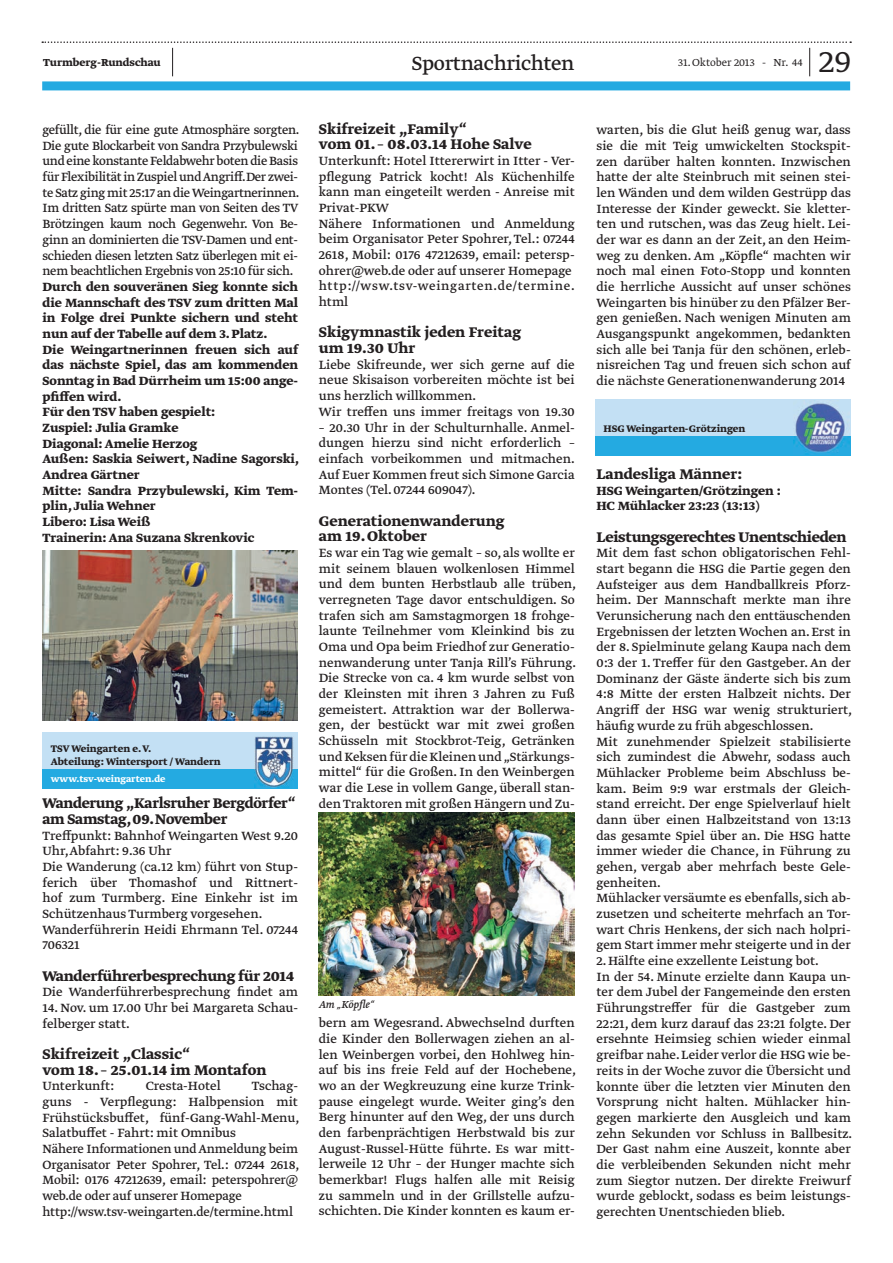
<style>
.page{position:relative;width:893px;height:1263px;background:#fff}
.page>*{position:absolute;margin:0;border:0;box-sizing:border-box;transform-origin:0 0}
.t1{font:300 36px "Greta Text Std";color:#231f20}
.t2{font:22.5px "Greta Text Std";letter-spacing:-.015em;color:#231f20}
.t3{font:16.5px/15.8px "Greta Text Std Bold Min";color:#231f20}
.t4{font:16.5px/15.8px "Greta Text Std Bold Min";letter-spacing:-.02em;color:#231f20}
.t5{font:14.1px/15.8px "Greta Text Std";color:#231f20}
.t6{font:700 14.1px/15.8px "Greta Text Std";color:#231f20}
.t7{font:300 12px "Greta Text Std";color:#231f20}
.t8{font:700 12px "Greta Text Std";color:#231f20}
.t9{font:italic 12px "Greta Text Std";color:#231f20}
.t10{font:700 11.25px/13.5px "Greta Text Std";color:#231f20}
.t11{font:700 10.5px "Greta Text Std";color:#fff}
</style>
<div class="page">
<div style="left:42px;top:81px;width:808px;height:9px;background:#24aae1"></div>
<svg style="left:42px;top:41px;width:809px;height:35px"></svg>
<div style="left:43px;top:732px;width:255px;height:57px;background:#c3e0f4"></div>
<div style="left:43px;top:769px;width:255px;height:20px;background:#24aae1"></div>
<img style="left:255px;top:737px;width:38px;height:50px">
<div style="left:595px;top:399px;width:255px;height:57px;background:#c3e0f4"></div>
<div style="left:595px;top:436px;width:255px;height:20px;background:#24aae1"></div>
<img style="left:793px;top:400px;width:56px;height:54px">
<img style="left:43px;top:550px;width:255px;height:170px">
<img style="left:319px;top:812px;width:255px;height:183px">
<p class="t8" style="left:43px;top:58px;width:119px">Turmberg-Rundschau</p>
<h2 class="t2" style="left:412px;top:54px;width:164px">Sportnachrichten</h2>
<h1 class="t1" style="left:819px;top:41px;width:33px">29</h1>
<p class="t7" style="left:678px;top:56px;width:126px">31. Oktober 2013 - Nr. 44</p>
<p class="t5" style="left:43px;top:123px;width:258px;text-align:justify">gefü llt, die fü r eine gute Atmosphäre sorgten.<br>Die gute Blockarbeit von Sandra Przybulewski und eine konstante Feldabwehr boten die Basis fü r Flexibilität in Zuspiel und Angriff.Der zwei&shy;te Satz ging mit 25:17 an die Weingartnerinnen.<br>Im dritten Satz spü rte man von Seiten des TV Brötzingen kaum noch Gegenwehr. Von Be&shy;ginn an dominierten die TSV-Damen und ent&shy;schieden diesen letzten Satz ü berlegen mit ei&shy;nem beachtlichen Ergebnis von 25:10 fü r sich.</p>
<p class="t6" style="left:43px;top:279px;width:258px">Durch den souveränen Sieg konnte sich die Mannschaft des TSV zum dritten Mal in Folge drei Punkte sichern und steht nun auf der Tabelle auf dem 3. Platz.<br>Die Weingartnerinnen freuen sich auf das nächste Spiel, das am kommenden<br>Sonntag in Bad Dü rrheim um 15:00 ange&shy;pfiffen wird.<br>Fü r den TSV haben gespielt:<br>Zuspiel: Julia Gramke<br>Diagonal: Amelie Herzog<br>Außen: Saskia Seiwert, Nadine Sagorski,<br>Andrea Gärtner<br>Mitte: Sandra Przybulewski, Kim Tem&shy;plin, Julia Wehner<br>Libero: Lisa Weiß<br>Trainerin: Ana Suzana Skrenkovic</p>
<p class="t10" style="left:51px;top:742px;width:171px">TSV Weingarten e. V.<br>Abteilung: Wintersport / Wandern</p>
<p class="t11" style="left:51px;top:775px;width:116px">www.tsv-weingarten.de</p>
<p class="t4" style="left:43px;top:796px;width:255px">Wanderung „Karlsruher Bergdörfer“ am Samstag, 09. November</p>
<p class="t5" style="left:43px;top:828px;width:257px">Treffpunkt: Bahnhof Weingarten West 9.20<br>Uhr, Abfahrt: 9.36 Uhr<br>Die Wanderung (ca.12 km) fü hrt von Stup&shy;ferich ü ber Thomashof und Rittnert&shy;hof zum Turmberg. Eine Einkehr ist im<br>Schü tzenhaus Turmberg vorgesehen.<br>Wanderfü hrerin Heidi Ehrmann Tel. 07244<br>706321</p>
<p class="t4" style="left:43px;top:968px;width:253px">Wanderfü hrerbesprechung fü r 2014</p>
<p class="t5" style="left:43px;top:985px;width:257px">Die Wanderfü hrerbesprechung findet am</p>
<p class="t5" style="left:43px;top:1000px;width:257px">14. Nov. um 17.00 Uhr bei Margareta Schau&shy;felberger statt.</p>
<p class="t3" style="left:43px;top:1047px;width:226px">Skifreizeit „Classic“<br>vom 18. – 25.01.14 im Montafon</p>
<p class="t5" style="left:43px;top:1079px;width:73px">Unterkunft:</p>
<p class="t5" style="left:146px;top:1079px;width:76px">Cresta-Hotel</p>
<p class="t5" style="left:43px;top:1079px;width:258px;text-indent:209px">Tschag&shy;guns - Verpflegung: Halbpension mit Frü hstü cksbuffet, fü nf-Gang-Wahl-Menu, Salatbuffet - Fahrt: mit Omnibus<br>Nähere Informationen und Anmeldung beim Organisator Peter Spohrer, Tel.: 07244 2618, Mobil: 0176 47212639, email: peterspohrer@ web.de oder auf unserer Homepage http://wsw.tsv-weingarten.de/termine.html</p>
<p class="t3" style="left:319px;top:122px;width:214px">Skifreizeit „Family“<br>vom 01. – 08.03.14 Hohe Salve</p>
<p class="t5" style="left:319px;top:154px;width:257px">Unterkunft: Hotel Ittererwirt in Itter - Ver&shy;pflegung Patrick kocht! Als Kü chenhilfe kann man eingeteilt werden - Anreise mit Privat-PKW<br>Nähere Informationen und Anmeldung beim Organisator Peter Spohrer, Tel.: 07244<br>2618, Mobil: 0176 47212639, email: petersp&shy;ohrer@web.de oder auf unserer Homepage http://wsw.tsv-weingarten.de/termine. html</p>
<p class="t3" style="left:319px;top:325px;width:204px">Skigymnastik jeden Freitag um 19.30 Uhr</p>
<p class="t5" style="left:319px;top:357px;width:257px">Liebe Skifreunde, wer sich gerne auf die neue Skisaison vorbereiten möchte ist bei uns herzlich willkommen.<br>Wir treffen uns immer freitags von 19.30</p>
<p class="t5" style="left:319px;top:420px;width:257px;text-align:justify">– 20.30 Uhr in der Schulturnhalle. Anmel&shy;dungen hierzu sind nicht erforderlich – einfach vorbeikommen und mitmachen.<br>Auf Euer Kommen freut sich Simone Garcia Montes (Tel. 07244 609047).</p>
<p class="t3" style="left:319px;top:513px;width:187px">Generationenwanderung am 19. Oktober</p>
<p class="t5" style="left:319px;top:545px;width:259px;text-align:justify">Es war ein Tag wie gemalt – so, als wollte er mit seinem blauen wolkenlosen Himmel und dem bunten Herbstlaub alle trü ben, verregneten Tage davor entschuldigen. So trafen sich am Samstagmorgen 18 frohge&shy;launte Teilnehmer vom Kleinkind bis zu Oma und Opa beim Friedhof zur Generatio&shy;nenwanderung unter Tanja Rill’s Fü hrung.<br>Die Strecke von ca. 4 km wurde selbst von der Kleinsten mit ihren 3 Jahren zu Fuß gemeistert. Attraktion war der Bollerwa&shy;gen, der bestü ckt war mit zwei großen Schü sseln mit Stockbrot-Teig, Getränken und Keksen fü r die Kleinen und „Stärkungs&shy;mittel“ fü r die Großen. In den Weinbergen war die Lese in vollem Gange, ü berall stan&shy;den Traktoren mit großen Hängern und Zu-</p>
<p class="t9" style="left:319px;top:997px;width:57px">Am „Köpfle“</p>
<p class="t5" style="left:319px;top:1016px;width:259px;text-align:justify">bern am Wegesrand. Abwechselnd durften die Kinder den Bollerwagen ziehen an al&shy;len Weinbergen vorbei, den Hohlweg hin&shy;auf bis ins freie Feld auf der Hochebene, wo an der Wegkreuzung eine kurze Trink&shy;pause eingelegt wurde. Weiter ging’s den Berg hinunter auf den Weg, der uns durch den farbenprächtigen Herbstwald bis zur August-Russel-Hü tte fü hrte. Es war mitt&shy;lerweile 12 Uhr – der Hunger machte sich bemerkbar! Flugs halfen alle mit Reisig zu sammeln und in der Grillstelle aufzu&shy;schichten. Die Kinder konnten es kaum er-</p>
<p class="t5" style="left:596px;top:123px;width:256px;text-align:justify">warten, bis die Glut heiß genug war, dass sie die mit Teig umwickelten Stockspit&shy;zen darü ber halten konnten. Inzwischen hatte der alte Steinbruch mit seinen stei&shy;len Wänden und dem wilden Gestrü pp das Interesse der Kinder geweckt. Sie kletter&shy;ten und rutschen, was das Zeug hielt. Lei&shy;der war es dann an der Zeit, an den Heim&shy;weg zu denken. Am „Köpfle“ machten wir noch mal einen Foto-Stopp und konnten die herrliche Aussicht auf unser schönes Weingarten bis hinü ber zu den Pfälzer Ber&shy;gen genießen. Nach wenigen Minuten am Ausgangspunkt angekommen, bedankten sich alle bei Tanja fü r den schönen, erleb&shy;nisreichen Tag und freuen sich schon auf die nächste Generationenwanderung 2014</p>
<p class="t10" style="left:604px;top:422px;width:143px">HSG Weingarten-Grötzingen</p>
<p class="t3" style="left:596px;top:467px;width:147px">Landesliga Männer:</p>
<p class="t6" style="left:596px;top:483px;width:186px">HSG Weingarten/Grötzingen :<br>HC Mü hlacker 23:23 (13:13)</p>
<p class="t4" style="left:596px;top:530px;width:252px">Leistungsgerechtes Unentschieden</p>
<p class="t5" style="left:596px;top:546px;width:257px">Mit dem fast schon obligatorischen Fehl&shy;start begann die HSG die Partie gegen den Aufsteiger aus dem Handballkreis Pforz&shy;heim. Der Mannschaft merkte man ihre Verunsicherung nach den enttäuschenden Ergebnissen der letzten Wochen an. Erst in der 8. Spielminute gelang Kaupa nach dem 0:3 der 1. Treffer fü r den Gastgeber. An der Dominanz der Gäste änderte sich bis zum 4:8 Mitte der ersten Halbzeit nichts. Der Angriff der HSG war wenig strukturiert, häufig wurde zu frü h abgeschlossen.<br>Mit zunehmender Spielzeit stabilisierte sich zumindest die Abwehr, sodass auch Mü hlacker Probleme beim Abschluss be&shy;kam. Beim 9:9 war erstmals der Gleich&shy;stand erreicht. Der enge Spielverlauf hielt dann ü ber einen Halbzeitstand von 13:13 das gesamte Spiel ü ber an. Die HSG hatte immer wieder die Chance, in Fü hrung zu gehen, vergab aber mehrfach beste Gele&shy;genheiten.<br>Mü hlacker versäumte es ebenfalls, sich ab&shy;zusetzen und scheiterte mehrfach an Tor&shy;wart Chris Henkens, der sich nach holpri&shy;gem Start immer mehr steigerte und in der</p>
<p class="t5" style="left:596px;top:954px;width:257px">2. Hälfte eine exzellente Leistung bot.<br>In der 54. Minute erzielte dann Kaupa un&shy;ter dem Jubel der Fangemeinde den ersten Fü hrungstreffer fü r die Gastgeber zum 22:21, dem kurz darauf das 23:21 folgte. Der ersehnte Heimsieg schien wieder einmal greifbar nahe. Leider verlor die HSG wie be&shy;reits in der Woche zuvor die Übersicht und konnte ü ber die letzten vier Minuten den Vorsprung nicht halten. Mü hlacker hin&shy;gegen markierte den Ausgleich und kam zehn Sekunden vor Schluss in Ballbesitz.<br>Der Gast nahm eine Auszeit, konnte aber die verbleibenden Sekunden nicht mehr zum Siegtor nutzen. Der direkte Freiwurf wurde geblockt, sodass es beim leistungs&shy;gerechten Unentschieden blieb.</p>
</div>
